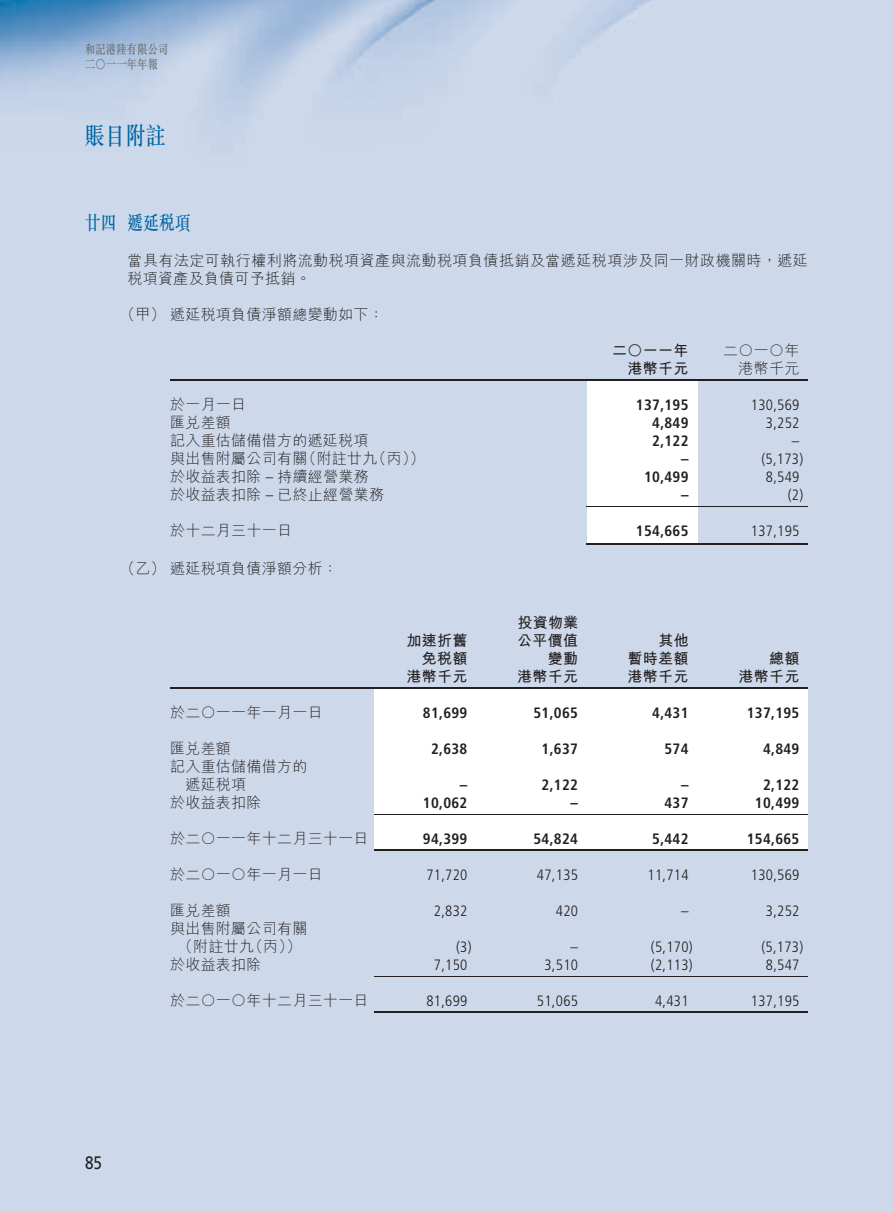
<style>
.page{position:relative;width:893px;height:1212px;background:#cdd9eb}
.page>*{position:absolute;margin:0;border:0;box-sizing:border-box;transform-origin:0 0}
.t1{font:24.75px "M Sung HK Medium B5 pc H";color:#0065a4;scale:.8 1}
.t2{font:19.5px "M Sung HK Medium B5 pc H";letter-spacing:.015em;color:#0065a4;scale:.8 1}
.t3{font:18px "Frutiger";color:#231f20;scale:.85 1}
.t4{font:15px/18px "M Hei HK Light B5 pc H";letter-spacing:.02em;color:#231f20}
.t5{font:300 condensed 15px "Frutiger";letter-spacing:.02em;color:#231f20}
.t6{font:700 condensed 15px "Frutiger";letter-spacing:.02em;color:#231f20}
.t7{font:15px "M Hei HK Bold B5 pc H";letter-spacing:.02em;color:#231f20}
.t8{font:12.75px/15px "M Sung HK Medium B5 pc H";letter-spacing:.025em;color:#6d6e70;scale:.8 1}
.s1{font-family:"Frutiger";font-weight:300;font-stretch:condensed}
</style>
<div class="page">
<img style="left:0;top:0;width:650px;height:123px">
<div style="left:587px;top:380px;width:110px;height:164px;background:#fff"></div>
<div style="left:374px;top:687px;width:434px;height:163px;background:#fff"></div>
<hr style="left:170px;top:380px;width:638px;height:1px;background:#231f20">
<hr style="left:587px;top:506px;width:221px;height:1px;background:#231f20">
<hr style="left:587px;top:543px;width:221px;height:2px;background:#231f20">
<hr style="left:170px;top:687px;width:638px;height:2px;background:#231f20">
<hr style="left:374px;top:814px;width:434px;height:1px;background:#231f20">
<hr style="left:374px;top:849px;width:434px;height:2px;background:#231f20">
<hr style="left:374px;top:976px;width:434px;height:1px;background:#231f20">
<hr style="left:374px;top:1011px;width:434px;height:2px;background:#231f20">
<p class="t8" style="left:85px;top:43px;width:106px">和記港陸有限公司二○一一年年報</p>
<h1 class="t1" style="left:85px;top:126px;width:102px">賬目附註</h1>
<h2 class="t2" style="left:85px;top:215px;width:133px">廿四 遞延稅項</h2>
<p class="t4" style="left:128px;top:253px;width:682px">當具有法定可執行權利將流動稅項資產與流動稅項負債抵銷及當遞延稅項涉及同一財政機關時，遞延稅項資產及負債可予抵銷。</p>
<p class="t4" style="left:120px;top:307px;width:265px">（甲）遞延稅項負債淨額總變動如下：</p>
<p class="t7" style="left:612px;top:345px;width:78px">二○一一年</p>
<p class="t4" style="left:723px;top:343px;width:78px">二○一○年</p>
<p class="t7" style="left:628px;top:363px;width:62px">港幣千元</p>
<p class="t4" style="left:739px;top:361px;width:62px">港幣千元</p>
<p class="t4" style="left:170px;top:397px;width:78px">於一月一日</p>
<p class="t6" style="left:636px;top:399px;width:54px">137,195</p>
<p class="t5" style="left:751px;top:399px;width:50px">130,569</p>
<p class="t4" style="left:170px;top:415px;width:62px">匯兌差額</p>
<p class="t6" style="left:652px;top:417px;width:38px">4,849</p>
<p class="t5" style="left:766px;top:417px;width:35px">3,252</p>
<p class="t4" style="left:170px;top:433px;width:200px">記入重估儲備借方的遞延稅項</p>
<p class="t6" style="left:652px;top:435px;width:38px">2,122</p>
<p class="t5" style="left:792px;top:435px;width:9px">–</p>
<p class="t4" style="left:170px;top:451px;width:256px">與出售附屬公司有關（附註廿九（丙））</p>
<p class="t6" style="left:681px;top:453px;width:9px">–</p>
<p class="t5" style="left:761px;top:453px;width:43px">(5,173)</p>
<p class="t4" style="left:170px;top:469px;width:200px">於收益表扣除 <span class="s1">–</span> 持續經營業務</p>
<p class="t6" style="left:644px;top:471px;width:46px">10,499</p>
<p class="t5" style="left:766px;top:471px;width:35px">8,549</p>
<p class="t4" style="left:170px;top:487px;width:216px">於收益表扣除 <span class="s1">–</span> 已終止經營業務</p>
<p class="t6" style="left:681px;top:489px;width:9px">–</p>
<p class="t5" style="left:788px;top:489px;width:17px">(2)</p>
<p class="t4" style="left:170px;top:523px;width:124px">於十二月三十一日</p>
<p class="t6" style="left:636px;top:525px;width:54px">154,665</p>
<p class="t5" style="left:751px;top:525px;width:50px">137,195</p>
<p class="t4" style="left:120px;top:561px;width:219px">（乙）遞延稅項負債淨額分析：</p>
<p class="t7" style="left:517px;top:616px;width:62px">投資物業</p>
<p class="t7" style="left:406px;top:634px;width:62px">加速折舊</p>
<p class="t7" style="left:517px;top:634px;width:62px">公平價值</p>
<p class="t7" style="left:659px;top:634px;width:32px">其他</p>
<p class="t7" style="left:422px;top:652px;width:47px">免稅額</p>
<p class="t7" style="left:548px;top:652px;width:32px">變動</p>
<p class="t7" style="left:628px;top:652px;width:62px">暫時差額</p>
<p class="t7" style="left:769px;top:652px;width:32px">總額</p>
<p class="t7" style="left:406px;top:670px;width:62px">港幣千元</p>
<p class="t7" style="left:517px;top:670px;width:62px">港幣千元</p>
<p class="t7" style="left:628px;top:670px;width:62px">港幣千元</p>
<p class="t7" style="left:738px;top:670px;width:62px">港幣千元</p>
<p class="t4" style="left:170px;top:705px;width:154px">於二○一一年一月一日</p>
<p class="t6" style="left:423px;top:706px;width:46px">81,699</p>
<p class="t6" style="left:533px;top:706px;width:46px">51,065</p>
<p class="t6" style="left:652px;top:706px;width:38px">4,431</p>
<p class="t6" style="left:747px;top:706px;width:54px">137,195</p>
<p class="t4" style="left:170px;top:741px;width:62px">匯兌差額</p>
<p class="t6" style="left:431px;top:742px;width:38px">2,638</p>
<p class="t6" style="left:542px;top:742px;width:38px">1,637</p>
<p class="t6" style="left:664px;top:742px;width:26px">574</p>
<p class="t6" style="left:763px;top:742px;width:38px">4,849</p>
<p class="t4" style="left:185px;top:759px;width:124px;text-indent:-15px">記入重估儲備借方的遞延稅項</p>
<p class="t6" style="left:460px;top:778px;width:9px">–</p>
<p class="t6" style="left:542px;top:778px;width:38px">2,122</p>
<p class="t6" style="left:681px;top:778px;width:9px">–</p>
<p class="t6" style="left:763px;top:778px;width:38px">2,122</p>
<p class="t4" style="left:170px;top:795px;width:93px">於收益表扣除</p>
<p class="t6" style="left:423px;top:796px;width:46px">10,062</p>
<p class="t6" style="left:570px;top:796px;width:9px">–</p>
<p class="t6" style="left:664px;top:796px;width:26px">437</p>
<p class="t6" style="left:755px;top:796px;width:46px">10,499</p>
<p class="t4" style="left:170px;top:831px;width:200px">於二○一一年十二月三十一日</p>
<p class="t6" style="left:423px;top:832px;width:46px">94,399</p>
<p class="t6" style="left:533px;top:832px;width:46px">54,824</p>
<p class="t6" style="left:652px;top:832px;width:38px">5,442</p>
<p class="t6" style="left:747px;top:832px;width:54px">154,665</p>
<p class="t4" style="left:170px;top:867px;width:154px">於二○一○年一月一日</p>
<p class="t5" style="left:426px;top:868px;width:43px">71,720</p>
<p class="t5" style="left:537px;top:868px;width:43px">47,135</p>
<p class="t5" style="left:647px;top:868px;width:43px">11,714</p>
<p class="t5" style="left:751px;top:868px;width:50px">130,569</p>
<p class="t4" style="left:170px;top:903px;width:62px">匯兌差額</p>
<p class="t5" style="left:434px;top:904px;width:35px">2,832</p>
<p class="t5" style="left:556px;top:904px;width:24px">420</p>
<p class="t5" style="left:681px;top:904px;width:9px">–</p>
<p class="t5" style="left:766px;top:904px;width:35px">3,252</p>
<p class="t4" style="left:170px;top:921px;width:139px;text-align:center">與出售附屬公司有關（附註廿九（丙））</p>
<p class="t5" style="left:456px;top:940px;width:17px">(3)</p>
<p class="t5" style="left:570px;top:940px;width:9px">–</p>
<p class="t5" style="left:651px;top:940px;width:43px">(5,170)</p>
<p class="t5" style="left:761px;top:940px;width:43px">(5,173)</p>
<p class="t3" style="left:85px;top:1156px;width:22px">85</p>
<p class="t4" style="left:170px;top:957px;width:93px">於收益表扣除</p>
<p class="t5" style="left:434px;top:958px;width:35px">7,150</p>
<p class="t5" style="left:544px;top:958px;width:35px">3,510</p>
<p class="t5" style="left:651px;top:958px;width:43px">(2,113)</p>
<p class="t5" style="left:766px;top:958px;width:35px">8,547</p>
<p class="t4" style="left:170px;top:993px;width:200px">於二○一○年十二月三十一日</p>
<p class="t5" style="left:426px;top:994px;width:43px">81,699</p>
<p class="t5" style="left:537px;top:994px;width:43px">51,065</p>
<p class="t5" style="left:655px;top:994px;width:35px">4,431</p>
<p class="t5" style="left:751px;top:994px;width:50px">137,195</p>
</div>
